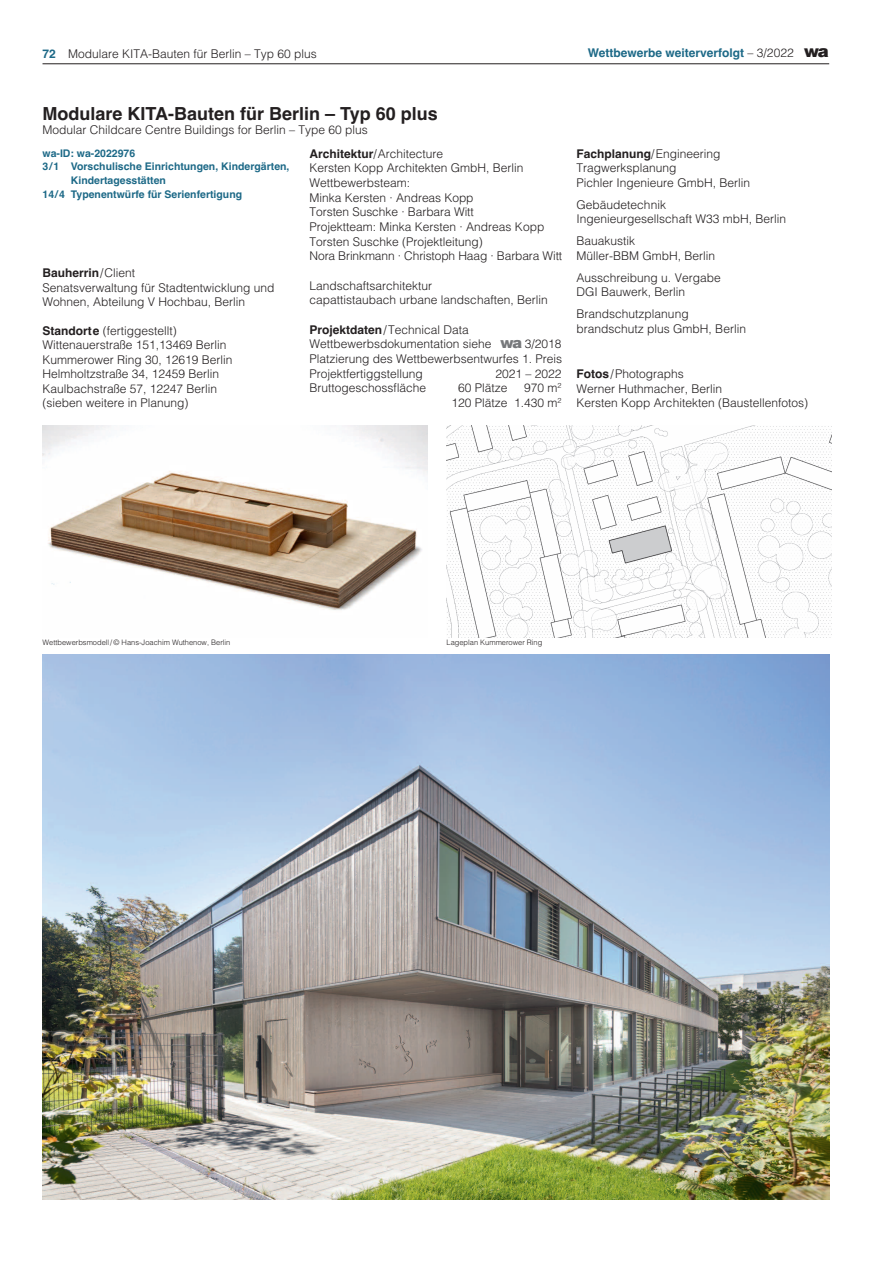
<style>
.page{position:relative;width:893px;height:1263px;background:#fff}
.page>*{position:absolute;margin:0;border:0;box-sizing:border-box;transform-origin:0 0}
.t1{font:700 18px "Helvetica";color:#231f20}
.t2{font:300 12px/14.4px "Helvetica";color:#231f20}
.t3{font:700 12px "Helvetica";color:#1d6987}
.t4{font:700 10.5px "Helvetica";color:#1d6987}
.t5{font:300 7.5px "Helvetica";color:#231f20}
.s1{font-weight:700;color:#1d6987}
.s2{font-weight:300;color:#231f20}
.s3{font-weight:900;font-size:16.5px;color:#231f20}
.s4{font-weight:700}
.s5{font-weight:900;font-size:15px;color:#76787b}
</style>
<div class="page">
<hr style="left:43px;top:64px;width:786px;height:1px;background:#231f20">
<img style="left:43px;top:425px;width:384px;height:185px">
<img style="left:446px;top:425px;width:385px;height:213px">
<img style="left:43px;top:655px;width:786px;height:544px">
<p class="t2" style="left:43px;top:45px;width:276px"><span class="s1">72</span> Modulare KITA-Bauten für Berlin – Typ 60 plus</p>
<p class="t3" style="left:588px;top:46px;width:242px">Wettbewerbe weiterverfolgt <span class="s2">– 3/2022</span> <span class="s3">wa</span></p>
<h1 class="t1" style="left:43px;top:103px;width:397px">Modulare KITA-Bauten für Berlin – Typ 60 plus</h1>
<p class="t2" style="left:43px;top:122px;width:327px">Modular Childcare Centre Buildings for Berlin – Type 60 plus</p>
<p class="t4" style="left:43px;top:147px;width:94px">wa-ID: wa-2022976</p>
<p class="t4" style="left:43px;top:161px;width:248px">3/1 Vorschulische Einrichtungen, Kindergärten,</p>
<p class="t4" style="left:71px;top:174px;width:97px">Kindertagesstätten</p>
<p class="t4" style="left:43px;top:188px;width:201px">14/4 Typenentwürfe für Serienfertigung</p>
<p class="t2" style="left:43px;top:265px;width:234px"><span class="s4">Bauherrin</span>/Client<br>Senatsverwaltung für Stadtentwicklung und<br>Wohnen, Abteilung V Hochbau, Berlin</p>
<p class="t2" style="left:43px;top:322px;width:192px"><span class="s4">Standorte</span> (fertiggestellt)<br>Wittenauerstraße 151,13469 Berlin<br>Kummerower Ring 30, 12619 Berlin<br>Helmholtzstraße 34, 12459 Berlin<br>Kaulbachstraße 57, 12247 Berlin (sieben weitere in Planung)</p>
<p class="t2" style="left:310px;top:145px;width:254px"><span class="s4">Architektur</span>/Architecture<br>Kersten Kopp Architekten GmbH, Berlin Wettbewerbsteam:<br>Minka Kersten · Andreas Kopp<br>Torsten Suschke · Barbara Witt<br>Projektteam: Minka Kersten · Andreas Kopp Torsten Suschke (Projektleitung)<br>Nora Brinkmann · Christoph Haag · Barbara Witt</p>
<p class="t2" style="left:310px;top:277px;width:240px">Landschaftsarchitektur<br>capattistaubach urbane landschaften, Berlin</p>
<p class="t2" style="left:310px;top:321px;width:254px"><span class="s4">Projektdaten</span>/Technical Data Wettbewerbsdokumentation siehe <span class="s5">wa</span> 3/2018<br>Platzierung des Wettbewerbsentwurfes 1. Preis Projektfertiggstellung</p>
<p class="t2" style="left:495px;top:365px;width:68px">2021 – 2022</p>
<p class="t2" style="left:451px;top:380px;width:112px;text-align:right">970 m<sup>2<br></sup>120 Plätze 1.430 m<sup>2</sup></p>
<p class="t2" style="left:310px;top:380px;width:118px">Bruttogeschossfläche</p>
<p class="t2" style="left:458px;top:380px;width:51px">60 Plätze</p>
<p class="t2" style="left:577px;top:146px;width:175px"><span class="s4">Fachplanung</span>/Engineering<br>Tragwerksplanung<br>Pichler Ingenieure GmbH, Berlin</p>
<p class="t2" style="left:577px;top:196px;width:211px">Gebäudetechnik<br>Ingenieurgesellschaft W33 mbH, Berlin</p>
<p class="t2" style="left:577px;top:233px;width:140px">Bauakustik<br>Müller-BBM GmbH, Berlin</p>
<p class="t2" style="left:577px;top:269px;width:146px">Ausschreibung u. Vergabe<br>DGI Bauwerk, Berlin</p>
<p class="t2" style="left:577px;top:306px;width:171px">Brandschutzplanung brandschutz plus GmbH, Berlin</p>
<p class="t2" style="left:577px;top:366px;width:233px"><span class="s4">Fotos</span>/Photographs<br>Werner Huthmacher, Berlin<br>Kersten Kopp Architekten (Baustellenfotos)</p>
<p class="t5" style="left:43px;top:636px;width:189px">Wettbewerbsmodell / © Hans-Joachim Wuthenow, Berlin</p>
<p class="t5" style="left:446px;top:636px;width:97px">Lageplan Kummerower Ring</p>
</div>
